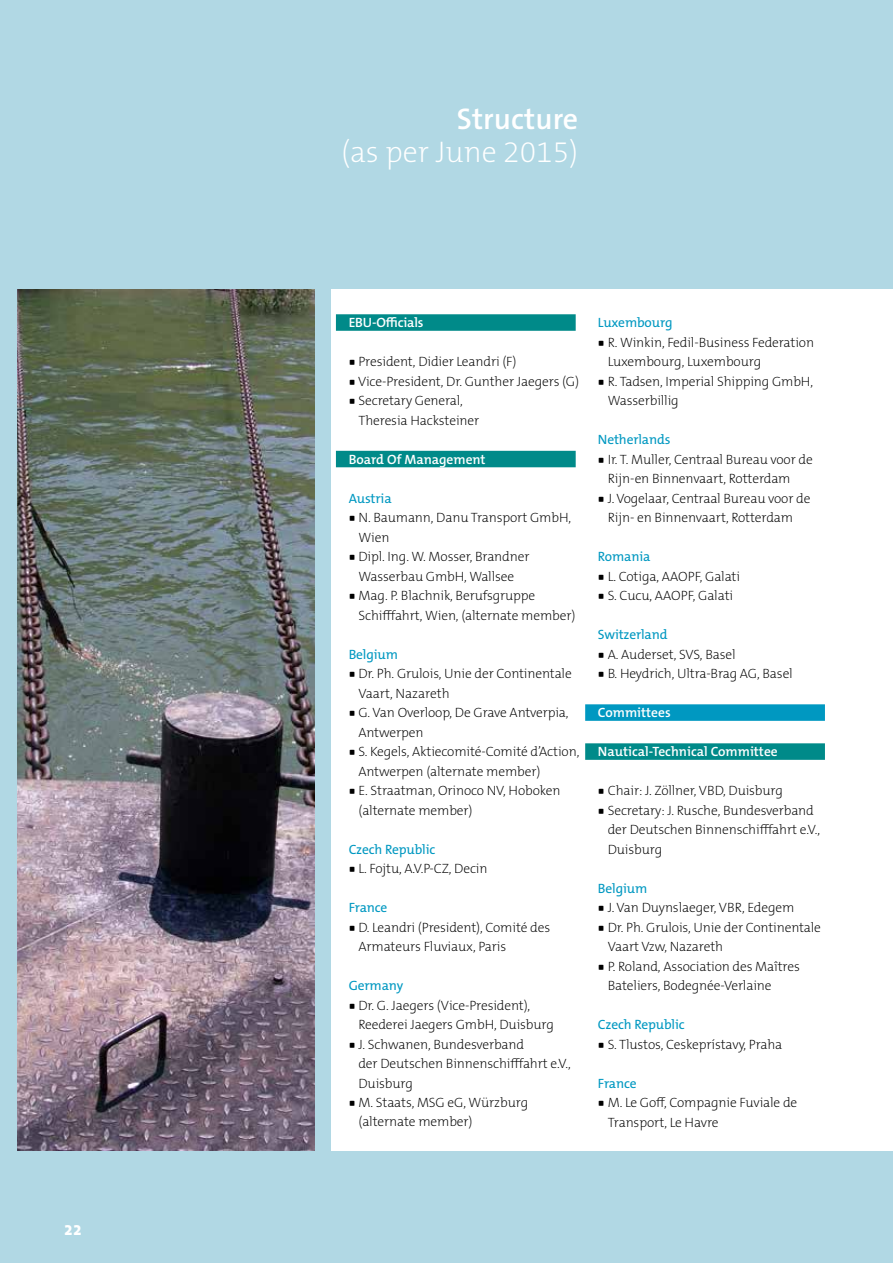
<style>
.page{position:relative;width:893px;height:1263px;background:#b1d8e4}
.page>*{position:absolute;margin:0;border:0;box-sizing:border-box;transform-origin:0 0}
.t1{font:200 30px "The Mix B W2";color:#fff}
.t2{font:600 30px "The Sans B W6";color:#fff}
.t3{font:700 18px "Vista Sans OT";color:#fff}
.t4{font:200 13.5px/19.5px "The Mix B W2";letter-spacing:-.01em;color:#000}
.t5{font:13.5px "The Mix B W5 Plain";letter-spacing:-.01em;color:#0098c1}
.t6{font:600 13.5px "The Mix B W6";color:#fff}
.s1{font-family:"Vista Sans OT";font-weight:700}
</style>
<div class="page">
<div style="left:332px;top:289px;width:561px;height:861px;background:#fff"></div>
<img style="left:17px;top:289px;width:298px;height:861px">
<div style="left:336px;top:314px;width:240px;height:17px;background:#008a89"></div>
<div style="left:336px;top:451px;width:240px;height:16px;background:#008a89"></div>
<div style="left:585px;top:704px;width:240px;height:17px;background:#0098c1"></div>
<div style="left:585px;top:743px;width:240px;height:17px;background:#008a89"></div>
<h2 class="t3" style="left:64px;top:1219px;width:19px">22</h2>
<h1 class="t2" style="left:457px;top:99px;width:123px">Structure</h1>
<h1 class="t1" style="left:341px;top:132px;width:239px">(as per June 2015)</h1>
<p class="t6" style="left:349px;top:314px;width:76px">EBU-Officials</p>
<p class="t4" style="left:349px;top:352px;width:169px"><span class="s1">N</span> President, Didier Leandri (F)</p>
<p class="t4" style="left:349px;top:371px;width:232px"><span class="s1">N</span> Vice-President, Dr. Gunther Jaegers (G)</p>
<p class="t4" style="left:349px;top:391px;width:116px"><span class="s1">N</span> Secretary General,</p>
<p class="t4" style="left:358px;top:410px;width:122px">Theresia Hacksteiner</p>
<p class="t6" style="left:349px;top:450px;width:138px">Board Of Management</p>
<p class="t5" style="left:349px;top:489px;width:44px">Austria</p>
<p class="t4" style="left:349px;top:508px;width:224px"><span class="s1">N</span> N. Baumann, Danu Transport GmbH,</p>
<p class="t4" style="left:358px;top:527px;width:33px">Wien</p>
<p class="t4" style="left:349px;top:547px;width:182px"><span class="s1">N</span> Dipl. Ing. W. Mosser, Brandner</p>
<p class="t4" style="left:358px;top:566px;width:157px">Wasserbau GmbH, Wallsee</p>
<p class="t4" style="left:349px;top:586px;width:188px"><span class="s1">N</span> Mag. P. Blachnik, Berufsgruppe</p>
<p class="t4" style="left:358px;top:605px;width:218px">Schifffahrt, Wien, (alternate member)</p>
<p class="t5" style="left:349px;top:645px;width:51px">Belgium</p>
<p class="t4" style="left:349px;top:664px;width:225px"><span class="s1">N</span> Dr. Ph. Grulois, Unie der Continentale</p>
<p class="t4" style="left:358px;top:683px;width:93px">Vaart, Nazareth</p>
<p class="t4" style="left:349px;top:703px;width:221px"><span class="s1">N</span> G. Van Overloop, De Grave Antverpia,</p>
<p class="t4" style="left:358px;top:722px;width:67px">Antwerpen</p>
<p class="t4" style="left:349px;top:742px;width:232px"><span class="s1">N</span> S. Kegels, Aktiecomité-Comité d’Action,</p>
<p class="t4" style="left:358px;top:761px;width:183px">Antwerpen (alternate member)</p>
<p class="t4" style="left:349px;top:781px;width:213px"><span class="s1">N</span> E. Straatman, Orinoco NV, Hoboken</p>
<p class="t4" style="left:358px;top:800px;width:116px">(alternate member)</p>
<p class="t5" style="left:349px;top:840px;width:88px">Czech Republic</p>
<p class="t4" style="left:349px;top:859px;width:140px"><span class="s1">N</span> L. Fojtu, A.V.P-CZ, Decin</p>
<p class="t5" style="left:349px;top:899px;width:40px">France</p>
<p class="t4" style="left:358px;top:917px;width:193px;text-indent:-10px"><span class="s1">N</span> D. Leandri (President), Comité des<br>Armateurs Fluviaux, Paris</p>
<p class="t5" style="left:349px;top:977px;width:56px">Germany</p>
<p class="t4" style="left:349px;top:995px;width:183px"><span class="s1">N</span> Dr. G. Jaegers (Vice-President),</p>
<p class="t4" style="left:358px;top:1015px;width:197px">Reederei Jaegers GmbH, Duisburg</p>
<p class="t4" style="left:349px;top:1034px;width:177px"><span class="s1">N</span> J. Schwanen, Bundesverband</p>
<p class="t4" style="left:358px;top:1054px;width:214px">der Deutschen Binnenschifffahrt e.V.,</p>
<p class="t4" style="left:358px;top:1073px;width:56px">Duisburg</p>
<p class="t4" style="left:349px;top:1093px;width:181px"><span class="s1">N</span> M. Staats, MSG eG, Würzburg</p>
<p class="t4" style="left:358px;top:1112px;width:116px">(alternate member)</p>
<p class="t5" style="left:598px;top:314px;width:76px">Luxembourg</p>
<p class="t4" style="left:598px;top:332px;width:218px"><span class="s1">N</span> R. Winkin, Fedil-Business Federation</p>
<p class="t4" style="left:608px;top:352px;width:155px">Luxembourg, Luxembourg</p>
<p class="t4" style="left:598px;top:371px;width:217px"><span class="s1">N</span> R. Tadsen, Imperial Shipping GmbH,</p>
<p class="t4" style="left:608px;top:391px;width:73px">Wasserbillig</p>
<p class="t5" style="left:598px;top:431px;width:74px">Netherlands</p>
<p class="t4" style="left:598px;top:449px;width:216px"><span class="s1">N</span> Ir. T. Muller, Centraal Bureau voor de</p>
<p class="t4" style="left:608px;top:469px;width:184px">Rijn-en Binnenvaart, Rotterdam</p>
<p class="t4" style="left:598px;top:488px;width:214px"><span class="s1">N</span> J. Vogelaar, Centraal Bureau voor de</p>
<p class="t4" style="left:608px;top:508px;width:187px">Rijn- en Binnenvaart, Rotterdam</p>
<p class="t5" style="left:598px;top:548px;width:54px">Romania</p>
<p class="t4" style="left:598px;top:566px;width:81px"><span class="s1">N</span> L. Cotiga, Aaopf</p>
<p class="t4" style="left:700px;top:566px;width:42px">, Galati</p>
<p class="t4" style="left:598px;top:586px;width:74px"><span class="s1">N</span> S. Cucu, Aaopf</p>
<p class="t4" style="left:693px;top:586px;width:42px">, Galati</p>
<p class="t5" style="left:598px;top:626px;width:71px">Switzerland</p>
<p class="t4" style="left:598px;top:644px;width:196px"><span class="s1">N</span> A. Auderset, Svs, Basel<br><span class="s1">N</span> B. Heydrich, Ultra-Brag Ag, Basel</p>
<p class="t6" style="left:598px;top:704px;width:74px">Committees</p>
<p class="t6" style="left:598px;top:743px;width:181px">Nautical-Technical Committee</p>
<p class="t4" style="left:598px;top:781px;width:187px"><span class="s1">N</span> Chair: J. Zöllner, Vbd, Duisburg</p>
<p class="t4" style="left:598px;top:800px;width:217px"><span class="s1">N</span> Secretary: J. Rusche, Bundesverband</p>
<p class="t4" style="left:608px;top:820px;width:214px">der Deutschen Binnenschifffahrt e.v.,</p>
<p class="t4" style="left:608px;top:839px;width:56px">Duisburg</p>
<p class="t5" style="left:598px;top:879px;width:51px">Belgium</p>
<p class="t4" style="left:598px;top:898px;width:198px"><span class="s1">N</span> J. Van Duynslaeger, vbr, Edegem</p>
<p class="t4" style="left:598px;top:917px;width:225px"><span class="s1">N</span> Dr. Ph. Grulois, Unie der Continentale</p>
<p class="t4" style="left:608px;top:937px;width:117px">Vaart Vzw, Nazareth</p>
<p class="t4" style="left:598px;top:956px;width:203px"><span class="s1">N</span> P. Roland, Association des Maîtres</p>
<p class="t4" style="left:608px;top:976px;width:165px">Bateliers, Bodegnée-Verlaine</p>
<p class="t5" style="left:598px;top:1016px;width:88px">Czech Republic</p>
<p class="t4" style="left:598px;top:1034px;width:186px"><span class="s1">N</span> S. Tlustos, Ceskeprístavy, Praha</p>
<p class="t5" style="left:598px;top:1074px;width:40px">France</p>
<p class="t4" style="left:608px;top:1093px;width:191px;text-indent:-10px"><span class="s1">N</span> M. Le Goff, Compagnie Fuviale de<br>Transport, Le Havre</p>
</div>
